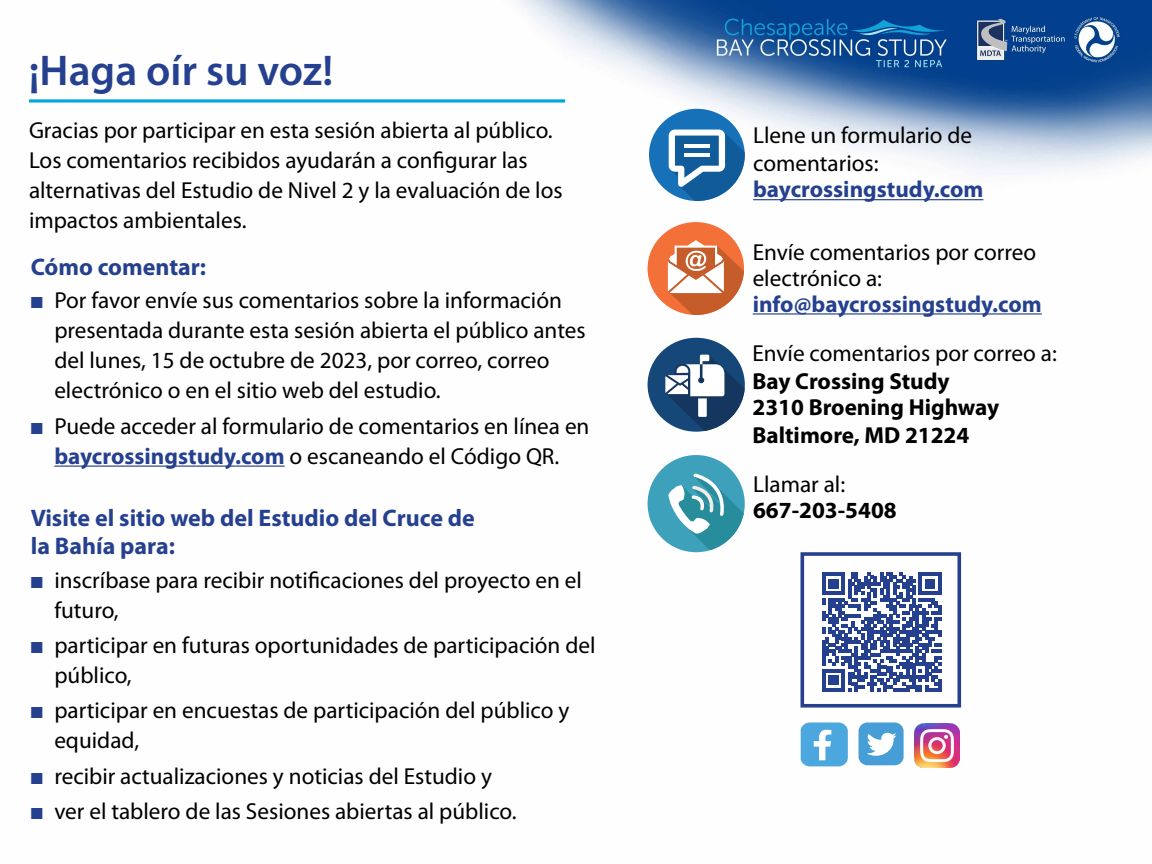
<style>
.page{position:relative;width:1152px;height:864px;background:#fff}
.page>*{position:absolute;margin:0;border:0;box-sizing:border-box;transform-origin:0 0}
.t1{font:600 43.2px "Myriad Pro";color:#25408f}
.t2{font:700 24px/28px "Myriad Pro";color:#25408f}
.t3{font:23.2px/30px "Myriad Pro";color:#000}
.t4{font:700 23.2px/26.9px "Myriad Pro";color:#000}
.t5{font:700 23.2px "Myriad Pro";color:#25408f}
.s1{color:#25408f}
.s2{font-weight:700;color:#25408f}
</style>
<div class="page">
<img style="left:54px;top:0;width:1098px;height:767px">
<div style="left:649px;top:109px;width:96px;height:92px;background:#1671b8;border-radius:50%"></div>
<svg style="left:669px;top:130px;width:76px;height:71px"></svg>
<hr style="left:684px;top:145px;width:25px;height:3px;background:#fff">
<hr style="left:684px;top:154px;width:25px;height:3px;background:#fff">
<div style="left:648px;top:222px;width:96px;height:93px;background:#f37038;border-radius:50%"></div>
<svg style="left:668px;top:240px;width:76px;height:75px"></svg>
<div style="left:648px;top:338px;width:97px;height:94px;background:#154878;border-radius:50%"></div>
<svg style="left:665px;top:355px;width:80px;height:76px"></svg>
<hr style="left:753px;top:199px;width:230px;height:1px;background:#25408f">
<hr style="left:753px;top:313px;width:289px;height:2px;background:#25408f">
<hr style="left:54px;top:466px;width:231px;height:1px;background:#25408f">
<svg style="left:801px;top:722px;width:47px;height:44px;background:#6ab6e2"></svg>
<div style="left:859px;top:722px;width:45px;height:43px;background:#479dd6;border-radius:9px"></div>
<svg style="left:867px;top:732px;width:30px;height:24px"></svg>
<img style="left:914px;top:724px;width:45px;height:44px">
<div style="left:801px;top:552px;width:160px;height:156px;background:#fff;border:4px solid #25408f"></div>
<div style="left:648px;top:455px;width:97px;height:97px;background:#3da1bc;border-radius:50%"></div>
<svg style="left:668px;top:473px;width:76px;height:77px"></svg>
<svg style="left:822px;top:573px;width:119px;height:119px"></svg>
<svg style="left:29px;top:99px;width:536px;height:4px;background:#32b8e6"></svg>
<h1 class="t1" style="left:29px;top:47px;width:306px">¡Haga oír su voz!</h1>
<p class="t3" style="left:29px;top:115px;width:535px">Gracias por participar en esta sesión abierta al público.<br>Los comentarios recibidos ayudarán a configurar las alternativas del Estudio de Nivel 2 y la evaluación de los impactos ambientales.</p>
<p class="t3" style="left:753px;top:122px;width:221px;line-height:28px">Llene un formulario de comentarios:</p>
<p class="t5" style="left:753px;top:177px;width:232px">baycrossingstudy.com</p>
<p class="t2" style="left:31px;top:253px;width:177px">Cómo comentar:</p>
<p class="t3" style="left:54px;top:286px;width:533px;text-indent:-24px"><span class="s1">■</span> Por favor envíe sus comentarios sobre la información presentada durante esta sesión abierta el público antes del lunes, 15 de octubre de 2023, por correo, correo electrónico o en el sitio web del estudio.</p>
<p class="t3" style="left:31px;top:411px;width:560px;text-align:center"><span class="s1">■</span> Puede acceder al formulario de comentarios en línea en <span class="s2">baycrossingstudy.com</span> o escaneando el Código QR.</p>
<p class="t2" style="left:31px;top:504px;width:446px">Visite el sitio web del Estudio del Cruce de la Bahía para:</p>
<p class="t3" style="left:54px;top:565px;width:529px;text-indent:-24px"><span class="s1">■</span> inscríbase para recibir notificaciones del proyecto en el futuro,</p>
<p class="t3" style="left:54px;top:631px;width:543px;text-indent:-24px"><span class="s1">■</span> participar en futuras oportunidades de participación del público,</p>
<p class="t3" style="left:54px;top:696px;width:517px;text-indent:-24px"><span class="s1">■</span> participar en encuestas de participación del público y equidad,</p>
<p class="t3" style="left:31px;top:762px;width:463px"><span class="s1">■</span> recibir actualizaciones y noticias del Estudio y</p>
<p class="t3" style="left:31px;top:797px;width:487px"><span class="s1">■</span> ver el tablero de las Sesiones abiertas al público.</p>
<p class="t3" style="left:753px;top:239px;width:285px;line-height:26px">Envíe comentarios por correo electrónico a:</p>
<p class="t5" style="left:753px;top:291px;width:291px">info@baycrossingstudy.com</p>
<p class="t3" style="left:752px;top:339px;width:306px">Envíe comentarios por correo a:</p>
<p class="t4" style="left:752px;top:368px;width:248px">Bay Crossing Study<br>2310 Broening Highway<br>Baltimore, MD 21224</p>
<p class="t3" style="left:753px;top:470px;width:94px">Llamar al:</p>
<p class="t4" style="left:753px;top:497px;width:145px">667-203-5408</p>
</div>
